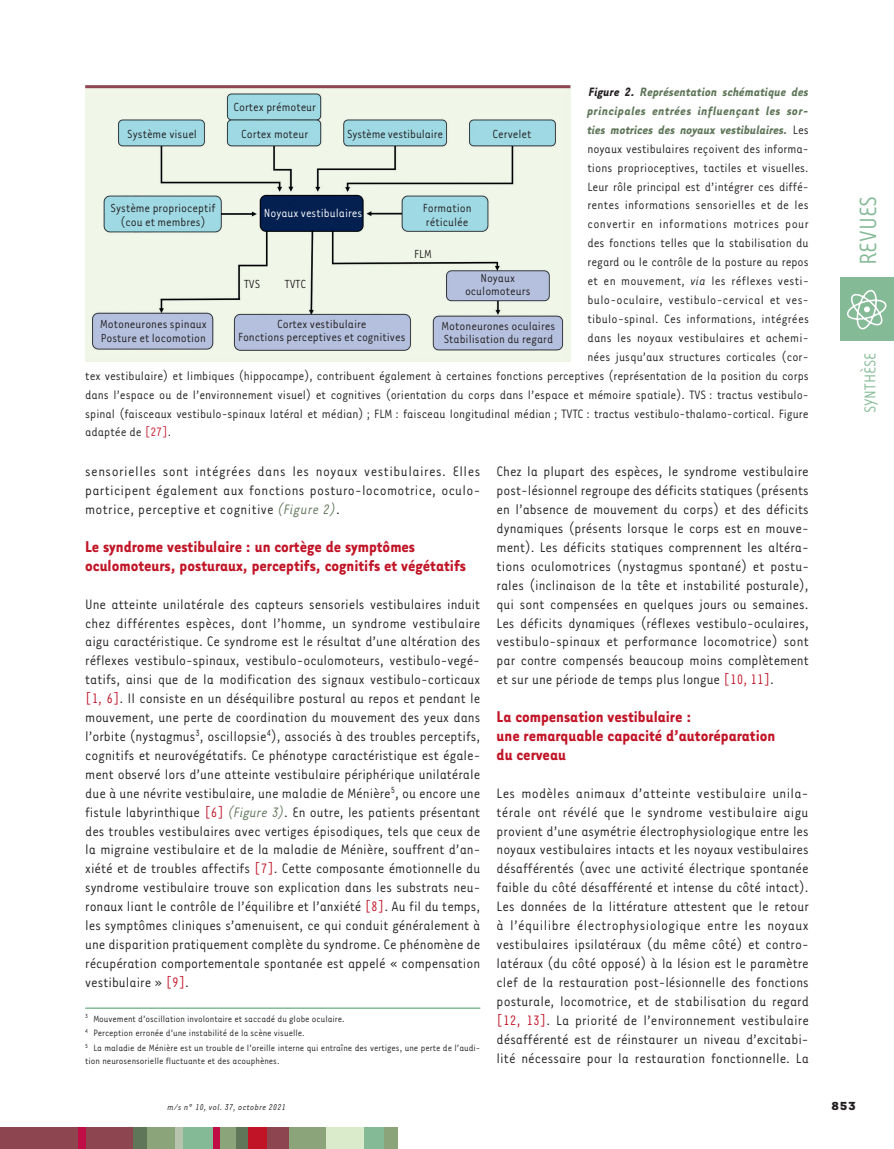
<style>
.page{position:relative;width:894px;height:1149px;background:#fff}
.page>*{position:absolute;margin:0;border:0;box-sizing:border-box;transform-origin:0 0}
.t1{font:27px "Tarzana Narrow";color:#84ba95}
.t2{font:700 18px/18.9px "Tarzana Narrow";color:#c11527}
.t3{font:18px "Tarzana Narrow";color:#84ba95}
.t4{font:15.75px/18.9px "Tarzana Narrow";color:#231f20;text-align:justify}
.t5{font:13.95px "Tarzana Narrow";color:#231f20}
.t6{font:italic 700 13.95px "Tarzana Narrow";letter-spacing:.01em;color:#5f7659}
.t7{font:13.95px "Tarzana Narrow";letter-spacing:.025em;color:#231f20}
.t8{font:italic 700 13.95px "Tarzana Narrow";letter-spacing:.035em;color:#5f7659}
.t9{font:13.95px "Tarzana Narrow";letter-spacing:.03em;color:#231f20}
.t10{font:13.95px "Tarzana Narrow";letter-spacing:.02em;color:#231f20}
.t11{font:13.5px/13.5px "Tarzana Narrow";color:#231f20;text-align:center}
.t12{font:13.5px "Tarzana Narrow";color:#fff}
.t13{font:700 13.5px "Tarzana Wide";color:#231f20}
.t14{font:10.5px/14.7px "Tarzana Narrow";color:#231f20}
.t15{font:italic 9.75px "Tarzana Narrow";letter-spacing:.025em;color:#231f20}
.s1{color:#231f20}
.s2{font-weight:400;font-style:normal;color:#231f20}
.s3{font-style:italic}
.s4{color:#c11527}
.s5{font-style:italic;color:#5f7659}
</style>
<div class="page">
<div style="left:840px;top:277px;width:53px;height:63px;background:#84ba95"></div>
<svg style="left:847px;top:290px;width:39px;height:39px"></svg>
<div style="left:0;top:1127px;width:134px;height:21px;background:#8d454f"></div>
<div style="left:235px;top:1127px;width:13px;height:21px;background:#5f7659"></div>
<div style="left:78px;top:1127px;width:7px;height:21px;background:#c10d45"></div>
<div style="left:133px;top:1127px;width:22px;height:21px;background:#5f7659"></div>
<div style="left:147px;top:1127px;width:30px;height:21px;background:#8ba479"></div>
<div style="left:175px;top:1127px;width:9px;height:21px;background:#b6c4ad"></div>
<div style="left:183px;top:1127px;width:30px;height:21px;background:#84ba95"></div>
<div style="left:217px;top:1127px;width:19px;height:21px;background:#8ba479"></div>
<div style="left:213px;top:1127px;width:6px;height:21px;background:#c10d45"></div>
<div style="left:248px;top:1127px;width:27px;height:21px;background:#c11527"></div>
<div style="left:287px;top:1127px;width:39px;height:21px;background:#8ba479"></div>
<div style="left:267px;top:1127px;width:21px;height:21px;background:#8d454f"></div>
<div style="left:326px;top:1127px;width:38px;height:21px;background:#daebcb"></div>
<div style="left:364px;top:1127px;width:20px;height:21px;background:#84ba95"></div>
<div style="left:383px;top:1127px;width:14px;height:21px;background:#8ba479"></div>
<hr style="left:85px;top:1007px;width:395px;height:1px;background:#84ba95">
<div style="left:85px;top:85px;width:485px;height:277px;background:#eff6e8"></div>
<img style="left:86px;top:88px;width:477px;height:263px">
<hr style="left:85px;top:85px;width:485px;height:3px;background:#8d454f">
<p class="t6" style="left:588px;top:83px;width:221px"><span class="s1">Figure 2.</span> Représentation schématique des</p>
<p class="t8" style="left:587px;top:102px;width:223px">principales entrées influençant les sor-</p>
<p class="t6" style="left:587px;top:121px;width:223px">ties motrices des noyaux vestibulaires. <span class="s2">Les</span></p>
<p class="t5" style="left:587px;top:140px;width:223px">noyaux vestibulaires reçoivent des informa-</p>
<p class="t5" style="left:587px;top:159px;width:222px">tions proprioceptives, tactiles et visuelles.</p>
<p class="t5" style="left:587px;top:178px;width:223px">Leur rôle principal est d’intégrer ces diffé-</p>
<p class="t5" style="left:587px;top:197px;width:223px">rentes informations sensorielles et de les</p>
<p class="t9" style="left:587px;top:216px;width:223px">convertir en informations motrices pour</p>
<p class="t5" style="left:587px;top:235px;width:223px">des fonctions telles que la stabilisation du</p>
<p class="t5" style="left:587px;top:253px;width:223px">regard ou le contrôle de la posture au repos</p>
<p class="t10" style="left:587px;top:272px;width:223px">et en mouvement, <span class="s3">via</span> les réflexes vesti-</p>
<p class="t7" style="left:587px;top:291px;width:223px">bulo-oculaire, vestibulo-cervical et ves-</p>
<p class="t5" style="left:587px;top:310px;width:223px">tibulo-spinal. Ces informations, intégrées</p>
<p class="t5" style="left:587px;top:329px;width:223px">dans les noyaux vestibulaires et achemi-</p>
<p class="t5" style="left:587px;top:348px;width:222px">nées jusqu’aux structures corticales (cor-</p>
<p class="t5" style="left:85px;top:367px;width:724px">tex vestibulaire) et limbiques (hippocampe), contribuent également à certaines fonctions perceptives (représentation de la position du corps</p>
<p class="t5" style="left:85px;top:386px;width:724px">dans l’espace ou de l’environnement visuel) et cognitives (orientation du corps dans l’espace et mémoire spatiale). TVS : tractus vestibulo-</p>
<p class="t5" style="left:85px;top:405px;width:724px">spinal ( faisceaux vestibulo-spinaux latéral et médian) ; FLM : faisceau longitudinal médian ; TVTC : tractus vestibulo-thalamo-cortical. Figure</p>
<p class="t5" style="left:85px;top:424px;width:87px">adaptée de <span class="s4">[27]</span>.</p>
<p class="t11" style="left:233px;top:93px;width:84px;line-height:26.7px">Cortex prémoteur<br>Cortex moteur</p>
<p class="t11" style="left:127px;top:126px;width:71px">Système visuel</p>
<p class="t11" style="left:347px;top:126px;width:98px">Système vestibulaire</p>
<p class="t11" style="left:492px;top:126px;width:40px">Cervelet</p>
<p class="t11" style="left:111px;top:201px;width:106px">Système proprioceptif (cou et membres)</p>
<p class="t12" style="left:264px;top:205px;width:100px">Noyaux vestibulaires</p>
<p class="t11" style="left:422px;top:201px;width:50px;text-align:left">Formation réticulée</p>
<p class="t11" style="left:414px;top:247px;width:19px">FLM</p>
<p class="t11" style="left:465px;top:270px;width:67px">Noyaux oculomoteurs</p>
<p class="t11" style="left:441px;top:318px;width:115px;text-align:left">Motoneurones oculaires<br>Stabilisation du regard</p>
<p class="t11" style="left:244px;top:276px;width:18px">TVS</p>
<p class="t11" style="left:285px;top:276px;width:23px">TVTC</p>
<p class="t11" style="left:238px;top:316px;width:169px">Cortex vestibulaire<br>Fonctions perceptives et cognitives</p>
<p class="t11" style="left:100px;top:316px;width:108px;text-align:left">Motoneurones spinaux<br>Posture et locomotion</p>
<p class="t4" style="left:85px;top:461px;width:396px">sensorielles sont intégrées dans les noyaux vestibulaires. Elles participent également aux fonctions posturo-locomotrice, oculo&shy;motrice, perceptive et cognitive <span class="s5">(Figure 2)</span>.</p>
<p class="t2" style="left:85px;top:536px;width:382px">Le syndrome vestibulaire : un cortège de symptômes oculomoteurs, posturaux, perceptifs, cognitifs et végétatifs</p>
<p class="t4" style="left:85px;top:593px;width:396px">Une atteinte unilatérale des capteurs sensoriels vestibulaires induit chez différentes espèces, dont l’homme, un syndrome vestibulaire aigu caractéristique. Ce syndrome est le résultat d’une altération des réflexes vestibulo-spinaux, vestibulo-oculomoteurs, vestibulo-vegé&shy;tatifs, ainsi que de la modification des signaux vestibulo-corticaux <span class="s4">[1, 6]</span>. Il consiste en un déséquilibre postural au repos et pendant le mouvement, une perte de coordination du mouvement des yeux dans l’orbite (nystagmus<sup>3</sup>, oscillopsie<sup>4</sup>), associés à des troubles perceptifs, cognitifs et neurovégétatifs. Ce phénotype caractéristique est égale&shy;ment observé lors d’une atteinte vestibulaire périphérique unilatérale due à une névrite vestibulaire, une maladie de Ménière<sup>5</sup>, ou encore une fistule labyrinthique <span class="s4">[6]</span> <span class="s5">(Figure 3)</span>. En outre, les patients présentant des troubles vestibulaires avec vertiges épisodiques, tels que ceux de la migraine vestibulaire et de la maladie de Ménière, souffrent d’an&shy;xiété et de troubles affectifs <span class="s4">[7]</span>. Cette composante émotionnelle du syndrome vestibulaire trouve son explication dans les substrats neu&shy;ronaux liant le contrôle de l’équilibre et l’anxiété <span class="s4">[8]</span>. Au fil du temps, les symptômes cliniques s’amenuisent, ce qui conduit généralement à une disparition pratiquement complète du syndrome. Ce phénomène de récupération comportementale spontanée est appelé « compensation vestibulaire » <span class="s4">[9]</span>.</p>
<p class="t14" style="left:85px;top:1010px;width:396px"><sup>3</sup> Mouvement d’oscillation involontaire et saccadé du globe oculaire.<br><sup>4</sup> Perception erronée d’une instabilité de la scène visuelle.<br><sup>5</sup> La maladie de Ménière est un trouble de l’oreille interne qui entraîne des vertiges, une perte de l’audi-</p>
<p class="t14" style="left:85px;top:1052px;width:196px">tion neurosensorielle fluctuante et des acouphènes.</p>
<p class="t4" style="left:496px;top:461px;width:314px">Chez la plupart des espèces, le syndrome vestibulaire post-lésionnel regroupe des déficits statiques (présents en l’absence de mouvement du corps) et des déficits dynamiques (présents lorsque le corps est en mouve&shy;ment). Les déficits statiques comprennent les altéra&shy;tions oculomotrices (nystagmus spontané) et postu&shy;rales (inclinaison de la tête et instabilité posturale), qui sont compensées en quelques jours ou semaines.<br>Les déficits dynamiques (réflexes vestibulo-oculaires, vestibulo-spinaux et performance locomotrice) sont par contre compensés beaucoup moins complètement et sur une période de temps plus longue <span class="s4">[10, 11]</span>.</p>
<p class="t2" style="left:496px;top:706px;width:280px">La compensation vestibulaire :<br>une remarquable capacité d’autoréparation du cerveau</p>
<p class="t4" style="left:496px;top:782px;width:314px">Les modèles animaux d’atteinte vestibulaire unila&shy;térale ont révélé que le syndrome vestibulaire aigu provient d’une asymétrie électrophysiologique entre les noyaux vestibulaires intacts et les noyaux vestibulaires désafférentés (avec une activité électrique spontanée faible du côté désafférenté et intense du côté intact).<br>Les données de la littérature attestent que le retour à l’équilibre électrophysiologique entre les noyaux vestibulaires ipsilatéraux (du même côté) et contro&shy;latéraux (du côté opposé) à la lésion est le paramètre clef de la restauration post-lésionnelle des fonctions posturale, locomotrice, et de stabilisation du regard <span class="s4">[12, 13]</span>. La priorité de l’environnement vestibulaire désafférenté est de réinstaurer un niveau d’excitabi&shy;lité nécessaire pour la restauration fonctionnelle. La</p>
<h1 class="t1" style="left:851px;top:265px;width:71px;rotate:-90deg">REVUES</h1>
<p class="t3" style="left:858px;top:413px;width:62px;rotate:-90deg">SYNTHÈSE</p>
<p class="t15" style="left:167px;top:1100px;width:120px">m/s n° 10, vol. 37, octobre 2021</p>
<p class="t13" style="left:830px;top:1097px;width:26px">853</p>
</div>
